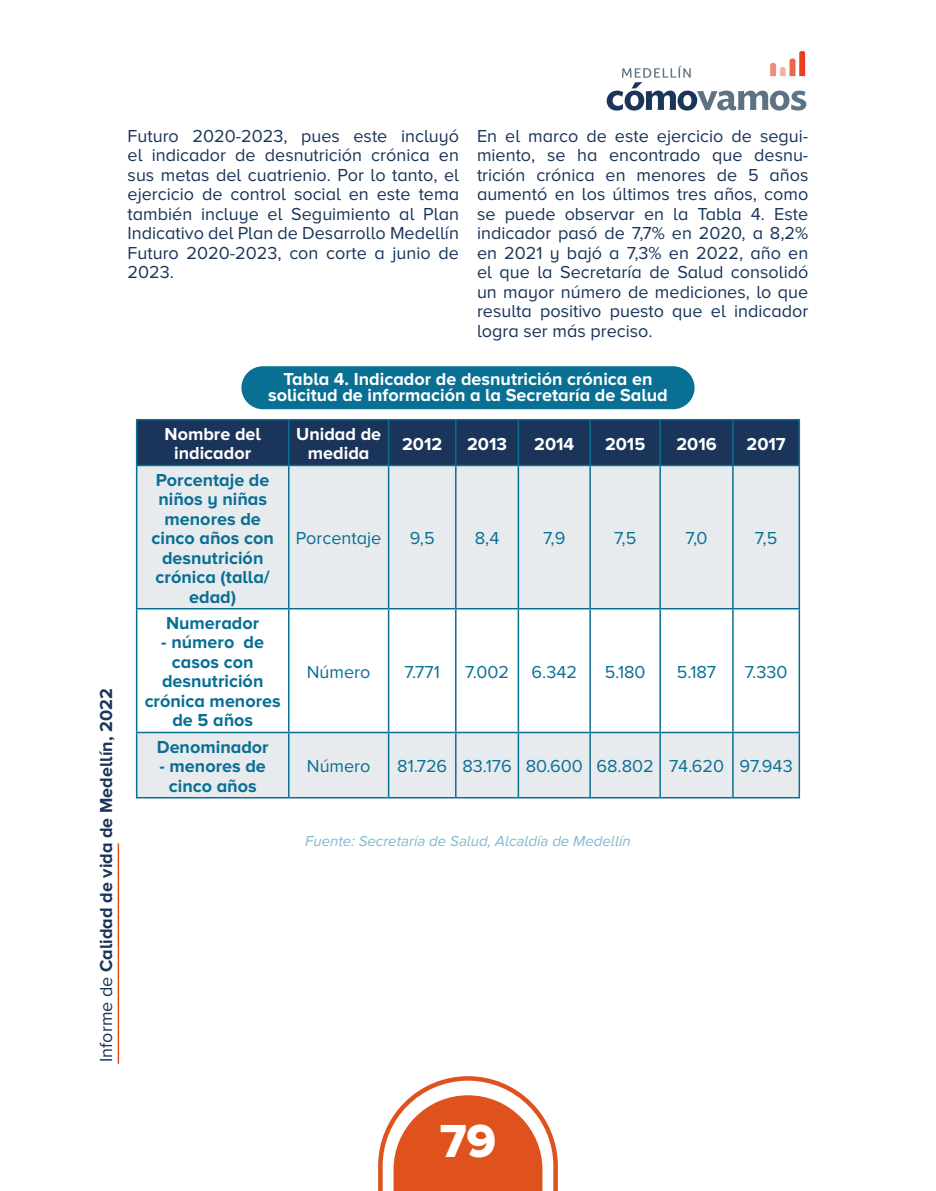
<style>
.page{position:relative;width:936px;height:1191px;background:#fff}
.page>*{position:absolute;margin:0;border:0;box-sizing:border-box;transform-origin:0 0}
.t1{font:48px "Proxima Nova A Extrabld";color:#fff}
.t2{font:18px/19.5px "Proxima Nova A";color:#1a3559;text-align:justify}
.t3{font:700 18px/19.5px "Proxima Nova A";color:#096f93;text-align:center}
.t4{font:700 18px/19.5px "Proxima Nova A";color:#fff;text-align:center}
.t5{font:18px "Proxima Nova A";color:#096f93}
.t6{font:700 18px "Proxima Nova A";color:#1a3559}
.t7{font:italic 15px "Proxima Nova A";color:#80b8ce}
.s1{font-weight:400}
</style>
<div class="page">
<svg style="left:378px;top:1076px;width:180px;height:115px"></svg>
<svg style="left:606px;top:51px;width:200px;height:60px"></svg>
<hr style="left:118px;top:844px;width:1px;height:219px;background:#df511d">
<div style="left:241px;top:366px;width:453px;height:43px;background:#096f93;border-radius:22px"></div>
<div style="left:137px;top:420px;width:661px;height:45px;background:#1a3559"></div>
<svg style="left:137px;top:466px;width:661px;height:331px;fill:#e8ebee"></svg>
<hr style="left:136px;top:419px;width:153px;height:1px;background:#096f93">
<hr style="left:136px;top:420px;width:1px;height:45px;background:#096f93">
<hr style="left:289px;top:419px;width:99px;height:1px;background:#096f93">
<hr style="left:288px;top:420px;width:1px;height:45px;background:#096f93">
<hr style="left:388px;top:419px;width:68px;height:1px;background:#096f93">
<hr style="left:388px;top:420px;width:1px;height:45px;background:#096f93">
<hr style="left:456px;top:419px;width:62px;height:1px;background:#096f93">
<hr style="left:455px;top:420px;width:1px;height:45px;background:#096f93">
<hr style="left:518px;top:419px;width:72px;height:1px;background:#096f93">
<hr style="left:517px;top:420px;width:2px;height:45px;background:#096f93">
<hr style="left:590px;top:419px;width:70px;height:1px;background:#096f93">
<hr style="left:589px;top:420px;width:2px;height:45px;background:#096f93">
<hr style="left:660px;top:419px;width:72px;height:1px;background:#096f93">
<hr style="left:659px;top:420px;width:2px;height:45px;background:#096f93">
<hr style="left:732px;top:419px;width:68px;height:1px;background:#096f93">
<hr style="left:732px;top:420px;width:1px;height:45px;background:#096f93">
<hr style="left:798px;top:420px;width:2px;height:45px;background:#096f93">
<hr style="left:136px;top:465px;width:153px;height:1px;background:#096f93">
<hr style="left:136px;top:466px;width:1px;height:142px;background:#096f93">
<hr style="left:289px;top:465px;width:99px;height:1px;background:#096f93">
<hr style="left:288px;top:466px;width:1px;height:142px;background:#096f93">
<hr style="left:388px;top:465px;width:68px;height:1px;background:#096f93">
<hr style="left:388px;top:466px;width:1px;height:142px;background:#096f93">
<hr style="left:456px;top:465px;width:62px;height:1px;background:#096f93">
<hr style="left:455px;top:466px;width:1px;height:142px;background:#096f93">
<hr style="left:518px;top:465px;width:72px;height:1px;background:#096f93">
<hr style="left:517px;top:466px;width:2px;height:142px;background:#096f93">
<hr style="left:590px;top:465px;width:70px;height:1px;background:#096f93">
<hr style="left:589px;top:466px;width:2px;height:142px;background:#096f93">
<hr style="left:660px;top:465px;width:72px;height:1px;background:#096f93">
<hr style="left:659px;top:466px;width:2px;height:142px;background:#096f93">
<hr style="left:732px;top:465px;width:68px;height:1px;background:#096f93">
<hr style="left:732px;top:466px;width:1px;height:142px;background:#096f93">
<hr style="left:798px;top:466px;width:2px;height:142px;background:#096f93">
<hr style="left:136px;top:608px;width:153px;height:1px;background:#096f93">
<hr style="left:136px;top:609px;width:1px;height:122px;background:#096f93">
<hr style="left:289px;top:608px;width:99px;height:1px;background:#096f93">
<hr style="left:288px;top:609px;width:1px;height:122px;background:#096f93">
<hr style="left:388px;top:608px;width:68px;height:1px;background:#096f93">
<hr style="left:388px;top:609px;width:1px;height:122px;background:#096f93">
<hr style="left:456px;top:608px;width:62px;height:1px;background:#096f93">
<hr style="left:455px;top:609px;width:1px;height:122px;background:#096f93">
<hr style="left:518px;top:608px;width:72px;height:1px;background:#096f93">
<hr style="left:517px;top:609px;width:2px;height:122px;background:#096f93">
<hr style="left:590px;top:608px;width:70px;height:1px;background:#096f93">
<hr style="left:589px;top:609px;width:2px;height:122px;background:#096f93">
<hr style="left:660px;top:608px;width:72px;height:1px;background:#096f93">
<hr style="left:659px;top:609px;width:2px;height:122px;background:#096f93">
<hr style="left:732px;top:608px;width:68px;height:1px;background:#096f93">
<hr style="left:732px;top:609px;width:1px;height:122px;background:#096f93">
<hr style="left:798px;top:609px;width:2px;height:122px;background:#096f93">
<hr style="left:136px;top:731px;width:153px;height:2px;background:#096f93">
<hr style="left:136px;top:733px;width:1px;height:64px;background:#096f93">
<hr style="left:289px;top:731px;width:99px;height:2px;background:#096f93">
<hr style="left:288px;top:733px;width:1px;height:64px;background:#096f93">
<hr style="left:388px;top:731px;width:68px;height:2px;background:#096f93">
<hr style="left:388px;top:733px;width:1px;height:64px;background:#096f93">
<hr style="left:456px;top:731px;width:62px;height:2px;background:#096f93">
<hr style="left:455px;top:733px;width:1px;height:64px;background:#096f93">
<hr style="left:518px;top:731px;width:72px;height:2px;background:#096f93">
<hr style="left:517px;top:733px;width:2px;height:64px;background:#096f93">
<hr style="left:590px;top:731px;width:70px;height:2px;background:#096f93">
<hr style="left:589px;top:733px;width:2px;height:64px;background:#096f93">
<hr style="left:660px;top:731px;width:72px;height:2px;background:#096f93">
<hr style="left:659px;top:733px;width:2px;height:64px;background:#096f93">
<hr style="left:732px;top:731px;width:68px;height:2px;background:#096f93">
<hr style="left:732px;top:733px;width:1px;height:64px;background:#096f93">
<hr style="left:798px;top:733px;width:2px;height:64px;background:#096f93">
<hr style="left:136px;top:797px;width:153px;height:1px;background:#096f93">
<hr style="left:289px;top:797px;width:99px;height:1px;background:#096f93">
<hr style="left:388px;top:797px;width:68px;height:1px;background:#096f93">
<hr style="left:456px;top:797px;width:62px;height:1px;background:#096f93">
<hr style="left:518px;top:797px;width:72px;height:1px;background:#096f93">
<hr style="left:590px;top:797px;width:70px;height:1px;background:#096f93">
<hr style="left:660px;top:797px;width:72px;height:1px;background:#096f93">
<hr style="left:732px;top:797px;width:68px;height:1px;background:#096f93">
<p class="t6" style="left:96px;top:1062px;width:375px;rotate:-90deg"><span class="s1">Informe de</span> Calidad de vida de Medellín, 2022</p>
<p class="t2" style="left:128px;top:126px;width:333px">Futuro 2020-2023, pues este incluyó el indicador de desnutrición crónica en sus metas del cuatrienio. Por lo tanto, el ejercicio de control social en este tema también incluye el Seguimiento al Plan Indicativo del Plan de Desarrollo Medellín Futuro 2020-2023, con corte a junio de 2023.</p>
<p class="t2" style="left:477px;top:126px;width:333px">En el marco de este ejercicio de segui&shy;miento, se ha encontrado que desnu&shy;trición crónica en menores de 5 años aumentó en los últimos tres años, como se puede observar en la Tabla 4. Este indicador pasó de 7,7% en 2020, a 8,2% en 2021 y bajó a 7,3% en 2022, año en el que la Secretaría de Salud consolidó un mayor número de mediciones, lo que resulta positivo puesto que el indicador logra ser más preciso.</p>
<p class="t4" style="left:268px;top:370px;width:401px;line-height:16.5px">Tabla 4. Indicador de desnutrición crónica en solicitud de información a la Secretaría de Salud</p>
<p class="t4" style="left:164px;top:424px;width:98px">Nombre del indicador</p>
<p class="t4" style="left:296px;top:424px;width:86px">Unidad de medida</p>
<p class="t4" style="left:402px;top:433px;width:42px">2012</p>
<p class="t4" style="left:467px;top:433px;width:41px">2013</p>
<p class="t4" style="left:534px;top:433px;width:42px">2014</p>
<p class="t4" style="left:605px;top:433px;width:42px">2015</p>
<p class="t4" style="left:676px;top:433px;width:42px">2016</p>
<p class="t4" style="left:746px;top:433px;width:41px">2017</p>
<p class="t3" style="left:152px;top:469px;width:124px">Porcentaje de niños y niñas menores de cinco años con desnutrición crónica (talla/ edad)</p>
<p class="t5" style="left:296px;top:528px;width:87px">Porcentaje</p>
<p class="t5" style="left:410px;top:528px;width:26px">9,5</p>
<p class="t5" style="left:474px;top:528px;width:26px">8,4</p>
<p class="t5" style="left:543px;top:528px;width:24px">7,9</p>
<p class="t5" style="left:614px;top:528px;width:24px">7,5</p>
<p class="t5" style="left:685px;top:528px;width:24px">7,0</p>
<p class="t5" style="left:755px;top:528px;width:24px">7,5</p>
<p class="t3" style="left:166px;top:613px;width:95px">Numerador</p>
<p class="t3" style="left:145px;top:632px;width:138px">- número de casos con desnutrición crónica menores de 5 años</p>
<p class="t5" style="left:307px;top:661px;width:65px">Número</p>
<p class="t5" style="left:404px;top:661px;width:37px">7.771</p>
<p class="t5" style="left:465px;top:661px;width:45px">7.002</p>
<p class="t5" style="left:531px;top:661px;width:47px">6.342</p>
<p class="t5" style="left:604px;top:661px;width:42px">5.180</p>
<p class="t5" style="left:677px;top:661px;width:41px">5.187</p>
<p class="t5" style="left:744px;top:661px;width:44px">7.330</p>
<p class="t3" style="left:157px;top:736px;width:113px">Denominador</p>
<p class="t3" style="left:159px;top:756px;width:108px">- menores de cinco años</p>
<p class="t5" style="left:307px;top:756px;width:65px">Número</p>
<p class="t5" style="left:397px;top:756px;width:397px">81.726 83.176 80.600 68.802 74.620 97.943</p>
<p class="t7" style="left:305px;top:832px;width:327px">Fuente: Secretaría de Salud, Alcaldía de Medellín</p>
<h1 class="t1" style="left:439px;top:1112px;width:58px">79</h1>
</div>
